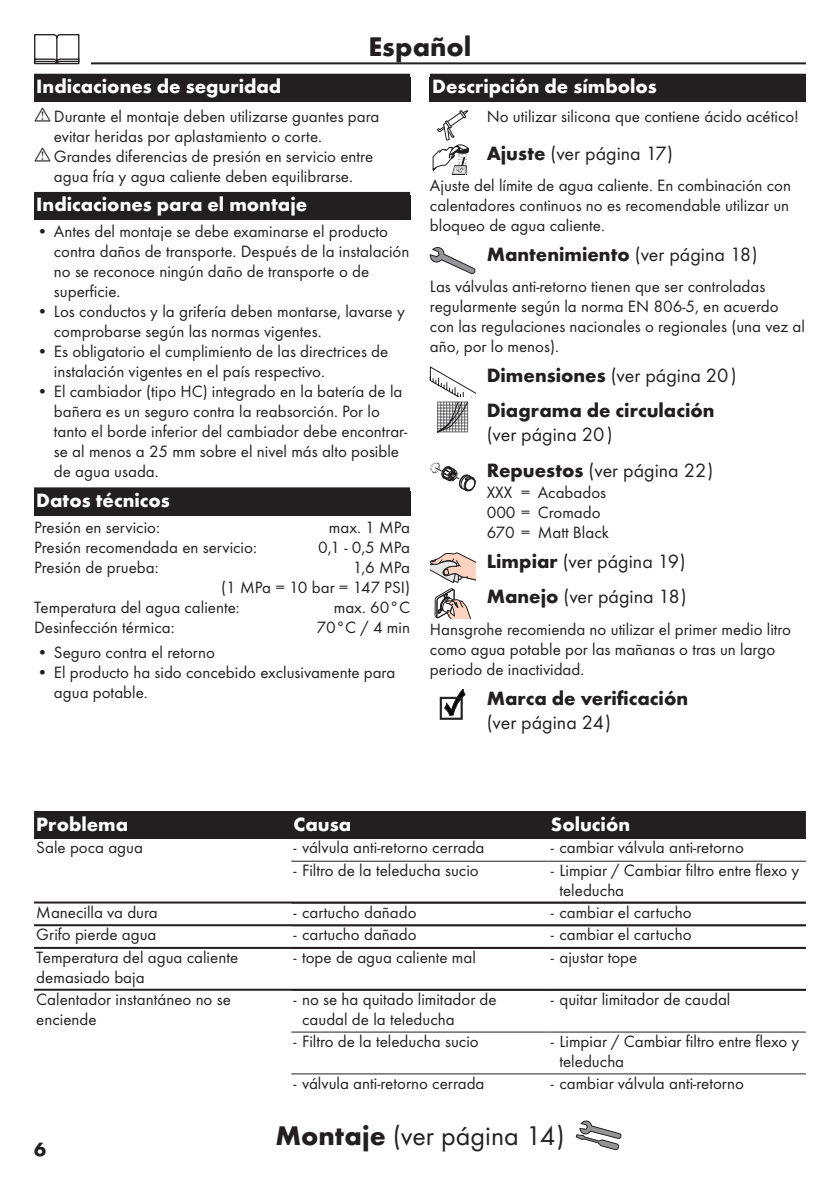
<style>
.page{position:relative;width:840px;height:1191px;background:#fff}
.page>*{position:absolute;margin:0;border:0;box-sizing:border-box;transform-origin:0 0}
.Montage_mit_Symbol_ES{font:28px "Futura TOT Boo";color:#231f20}
.Montage_mit_Symbol_IT{font:700 28px "Futura TOT";color:#231f20}
.Montage_mit_Symbol_IT-2{font:700 20px/35.4px "Futura TOT";color:#231f20}
.Montage_mit_Symbol_IT-3{font:20px/35.4px "Futura TOT Boo";color:#231f20}
.Montage_mit_Symbol_IT-4{font:700 20px "Futura TOT";color:#fff}
.Tabelle_Kopf_ES{font:700 20px "Futura TOT";color:#fff}
.Montage_mit_Symbol_IT-5{font:17px/20px "Futura TOT Boo";color:#231f20}
.Tabelle_Spalte_ES{font:17px/20px "Futura TOT Boo";color:#231f20}
.s1{font-family:"Futura TOT";font-weight:700}
.s2{font-family:"Futura TOT Boo";font-weight:400}
</style>
<div class="page">
<hr style="left:34px;top:62px;width:771px;height:2px;background:#231f20">
<div style="left:23px;top:34px;width:68px;height:34px;background:#fff"></div>
<svg style="left:34px;top:34px;width:45px;height:30px"></svg>
<div style="left:34px;top:74px;width:376px;height:28px;background:#231f20"></div>
<div style="left:34px;top:192px;width:376px;height:28px;background:#231f20"></div>
<div style="left:34px;top:487px;width:376px;height:28px;background:#231f20"></div>
<div style="left:429px;top:74px;width:376px;height:28px;background:#231f20"></div>
<svg style="left:432px;top:110px;width:36px;height:65px"></svg>
<svg style="left:429px;top:247px;width:46px;height:27px"></svg>
<svg style="left:429px;top:366px;width:46px;height:66px"></svg>
<svg style="left:430px;top:462px;width:45px;height:29px"></svg>
<svg style="left:430px;top:552px;width:45px;height:66px"></svg>
<svg style="left:440px;top:689px;width:25px;height:30px"></svg>
<svg style="left:575px;top:1120px;width:46px;height:30px"></svg>
<div style="left:34px;top:811px;width:771px;height:26px;background:#231f20"></div>
<hr style="left:34px;top:837px;width:771px;height:2px;background:#231f20">
<hr style="left:291px;top:860px;width:257px;height:1px;background:#231f20">
<hr style="left:548px;top:860px;width:257px;height:1px;background:#231f20">
<hr style="left:34px;top:901px;width:771px;height:2px;background:#231f20">
<hr style="left:34px;top:924px;width:771px;height:2px;background:#231f20">
<hr style="left:34px;top:947px;width:771px;height:2px;background:#231f20">
<hr style="left:34px;top:988px;width:771px;height:2px;background:#231f20">
<hr style="left:291px;top:1031px;width:257px;height:1px;background:#231f20">
<hr style="left:548px;top:1031px;width:257px;height:1px;background:#231f20">
<hr style="left:291px;top:1073px;width:257px;height:1px;background:#231f20">
<hr style="left:548px;top:1073px;width:257px;height:1px;background:#231f20">
<p class="Montage_mit_Symbol_IT" style="left:368px;top:29px;width:104px">Español</p>
<p class="Montage_mit_Symbol_IT-4" style="left:36px;top:74px;width:246px">Indicaciones de seguridad</p>
<p class="Montage_mit_Symbol_IT-5" style="left:54px;top:106px;width:327px">Durante el montaje deben utilizarse guantes para evitar heridas por aplastamiento o corte.<br>Grandes diferencias de presión en servicio entre agua fría y agua caliente deben equilibrarse.</p>
<p class="Montage_mit_Symbol_IT-4" style="left:36px;top:192px;width:272px">Indicaciones para el montaje</p>
<p class="Montage_mit_Symbol_IT-5" style="left:54px;top:221px;width:357px;text-indent:-17px">• Antes del montaje se debe examinarse el producto contra daños de transporte. Después de la instalación no se reconoce ningún daño de transporte o de superficie.</p>
<p class="Montage_mit_Symbol_IT-5" style="left:54px;top:301px;width:352px;text-indent:-17px">• Los conductos y la grifería deben montarse, lavarse y comprobarse según las normas vigentes.</p>
<p class="Montage_mit_Symbol_IT-5" style="left:54px;top:341px;width:336px;text-indent:-17px">• Es obligatorio el cumplimiento de las directrices de instalación vigentes en el país respectivo.</p>
<p class="Montage_mit_Symbol_IT-5" style="left:54px;top:381px;width:354px;text-indent:-17px">• El cambiador (tipo HC) integrado en la batería de la bañera es un seguro contra la reabsorción. Por lo tanto el borde inferior del cambiador debe encontrar&shy;se al menos a 25 mm sobre el nivel más alto posible de agua usada.</p>
<p class="Montage_mit_Symbol_IT-4" style="left:36px;top:488px;width:135px">Datos técnicos</p>
<p class="Montage_mit_Symbol_IT-5" style="left:34px;top:517px;width:127px">Presión en servicio:</p>
<p class="Montage_mit_Symbol_IT-5" style="left:329px;top:517px;width:83px">max. 1 MPa</p>
<p class="Montage_mit_Symbol_IT-5" style="left:34px;top:537px;width:224px">Presión recomendada en servicio:</p>
<p class="Montage_mit_Symbol_IT-5" style="left:318px;top:537px;width:93px">0,1 - 0,5 MPa</p>
<p class="Montage_mit_Symbol_IT-5" style="left:34px;top:557px;width:126px">Presión de prueba:</p>
<p class="Montage_mit_Symbol_IT-5" style="left:352px;top:557px;width:59px">1,6 MPa</p>
<p class="Montage_mit_Symbol_IT-5" style="left:221px;top:577px;width:190px">(1 MPa = 10 bar = 147 PSI)</p>
<p class="Montage_mit_Symbol_IT-5" style="left:34px;top:597px;width:207px">Temperatura del agua caliente:</p>
<p class="Montage_mit_Symbol_IT-5" style="left:333px;top:597px;width:78px">max. 60°C</p>
<p class="Montage_mit_Symbol_IT-5" style="left:34px;top:617px;width:142px">Desinfección térmica:</p>
<p class="Montage_mit_Symbol_IT-5" style="left:316px;top:617px;width:95px">70°C / 4 min</p>
<p class="Montage_mit_Symbol_IT-5" style="left:37px;top:642px;width:179px">• Seguro contra el retorno</p>
<p class="Montage_mit_Symbol_IT-5" style="left:54px;top:662px;width:343px;text-indent:-17px">• El producto ha sido concebido exclusivamente para agua potable.</p>
<p class="Montage_mit_Symbol_IT-4" style="left:432px;top:74px;width:226px">Descripción de símbolos</p>
<p class="Montage_mit_Symbol_IT-5" style="left:486px;top:106px;width:314px">No utilizar silicona que contiene ácido acético!</p>
<p class="Montage_mit_Symbol_IT-3" style="left:486px;top:135px;width:188px"><span class="s1">Ajuste</span> (ver página 17)</p>
<p class="Montage_mit_Symbol_IT-5" style="left:429px;top:175px;width:362px;text-align:justify">Ajuste del límite de agua caliente. En combinación con calentadores continuos no es recomendable utilizar un bloqueo de agua caliente.</p>
<p class="Montage_mit_Symbol_IT-2" style="left:486px;top:236px;width:272px">Mantenimiento <span class="s2">(ver página 18)</span></p>
<p class="Montage_mit_Symbol_IT-5" style="left:429px;top:276px;width:376px">Las válvulas anti-retorno tienen que ser controladas regularmente según la norma EN 806-5, en acuerdo con las regulaciones nacionales o regionales (una vez al año, por lo menos).</p>
<p class="Montage_mit_Symbol_IT-2" style="left:486px;top:357px;width:251px">Dimensiones <span class="s2">(ver página 20)<br></span>Diagrama de circulación</p>
<p class="Montage_mit_Symbol_IT-3" style="left:486px;top:417px;width:228px">(ver página 20)<br><span class="s1">Repuestos</span> (ver página 22)</p>
<p class="Montage_mit_Symbol_IT-5" style="left:486px;top:482px;width:124px">XXX = Acabados<br>000 = Cromado<br>670 = Matt Black</p>
<p class="Montage_mit_Symbol_IT-3" style="left:486px;top:543px;width:201px"><span class="s1">Limpiar</span> (ver página 19)<br><span class="s1">Manejo</span> (ver página 18)</p>
<p class="Montage_mit_Symbol_IT-5" style="left:429px;top:619px;width:362px">Hansgrohe recomienda no utilizar el primer medio litro como agua potable por las mañanas o tras un largo periodo de inactividad.</p>
<p class="Montage_mit_Symbol_IT-2" style="left:486px;top:685px;width:203px;line-height:24px">Marca de verificación <span class="s2">(ver página 24)</span></p>
<p class="Tabelle_Kopf_ES" style="left:36px;top:812px;width:93px">Problema</p>
<p class="Tabelle_Kopf_ES" style="left:293px;top:812px;width:59px">Causa</p>
<p class="Tabelle_Kopf_ES" style="left:550px;top:812px;width:81px">Solución</p>
<p class="Tabelle_Spalte_ES" style="left:36px;top:837px;width:108px">Sale poca agua</p>
<p class="Montage_mit_Symbol_IT-5" style="left:293px;top:837px;width:192px">- válvula anti-retorno cerrada</p>
<p class="Montage_mit_Symbol_IT-5" style="left:550px;top:837px;width:194px">- cambiar válvula anti-retorno</p>
<p class="Montage_mit_Symbol_IT-5" style="left:293px;top:860px;width:186px">- Filtro de la teleducha sucio</p>
<p class="Montage_mit_Symbol_IT-5" style="left:559px;top:860px;width:241px;text-indent:-9px">- Limpiar / Cambiar filtro entre flexo y teleducha</p>
<p class="Tabelle_Spalte_ES" style="left:36px;top:902px;width:123px">Manecilla va dura</p>
<p class="Montage_mit_Symbol_IT-5" style="left:293px;top:902px;width:124px">- cartucho dañado</p>
<p class="Montage_mit_Symbol_IT-5" style="left:550px;top:902px;width:142px">- cambiar el cartucho</p>
<p class="Tabelle_Spalte_ES" style="left:36px;top:924px;width:122px">Grifo pierde agua</p>
<p class="Montage_mit_Symbol_IT-5" style="left:293px;top:924px;width:124px">- cartucho dañado</p>
<p class="Montage_mit_Symbol_IT-5" style="left:550px;top:924px;width:142px">- cambiar el cartucho</p>
<p class="Tabelle_Spalte_ES" style="left:36px;top:947px;width:203px">Temperatura del agua caliente demasiado baja</p>
<p class="Montage_mit_Symbol_IT-5" style="left:293px;top:947px;width:184px">- tope de agua caliente mal</p>
<p class="Montage_mit_Symbol_IT-5" style="left:550px;top:947px;width:88px">- ajustar tope</p>
<p class="Tabelle_Spalte_ES" style="left:36px;top:989px;width:196px">Calentador instantáneo no se enciende</p>
<p class="Montage_mit_Symbol_IT-5" style="left:302px;top:989px;width:196px;text-indent:-9px">- no se ha quitado limitador de caudal de la teleducha</p>
<p class="Montage_mit_Symbol_IT-5" style="left:550px;top:989px;width:181px">- quitar limitador de caudal</p>
<p class="Montage_mit_Symbol_IT-5" style="left:293px;top:1031px;width:186px">- Filtro de la teleducha sucio</p>
<p class="Montage_mit_Symbol_IT-5" style="left:559px;top:1031px;width:241px;text-indent:-9px">- Limpiar / Cambiar filtro entre flexo y teleducha</p>
<p class="Montage_mit_Symbol_IT-5" style="left:293px;top:1072px;width:192px">- válvula anti-retorno cerrada</p>
<p class="Montage_mit_Symbol_IT-5" style="left:550px;top:1072px;width:194px">- cambiar válvula anti-retorno</p>
<p class="Montage_mit_Symbol_IT-2" style="left:34px;top:1131px;width:13px">6</p>
<p class="Montage_mit_Symbol_ES" style="left:275px;top:1119px;width:290px"><span class="s1">Montaje</span> (ver página 14)</p>
</div>
